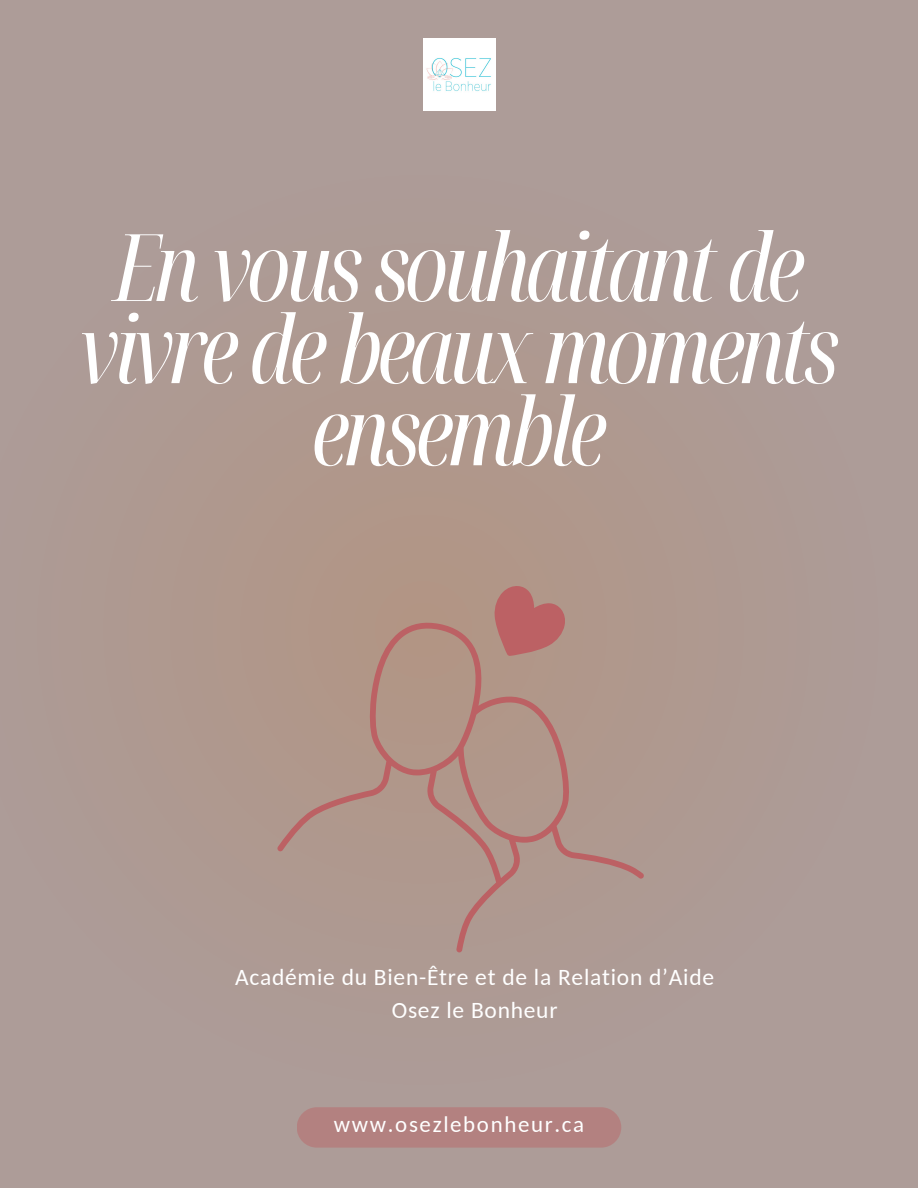
<style>
.page{position:relative;width:918px;height:1188px;background:#ad9c98}
.page>*{position:absolute;margin:0;border:0;box-sizing:border-box;transform-origin:0 0}
.t1{font:italic extra-condensed 93.3px/82.2px "Noto Serif Display";letter-spacing:-.05em;color:#fff;text-align:center}
.t2{font:23.55px "Carlito";letter-spacing:.03em;color:#fff}
.t3{font:22.95px "Carlito";letter-spacing:.07em;color:#fff}
</style>
<div class="page">
<svg style="left:193px;top:399px;width:461px;height:724px;fill:#af988e"></svg>
<div style="left:297px;top:1107px;width:324px;height:41px;background:#b38180;border-radius:20px"></div>
<div style="left:277px;top:621px;width:367px;height:331px;background:#b0988c"></div>
<svg style="left:494px;top:586px;width:72px;height:70px"></svg>
<img style="left:423px;top:38px;width:72px;height:72px">
<p class="t1" style="left:79px;top:224px;width:762px">En vous souhaitant de vivre de beaux moments ensemble</p>
<p class="t2" style="left:235px;top:967px;width:480px">Académie du Bien-Être et de la Relation d’Aide</p>
<p class="t2" style="left:392px;top:1000px;width:167px">Osez le Bonheur</p>
<h1 class="t3" style="left:334px;top:1115px;width:252px">www.osezlebonheur.ca</h1>
</div>
